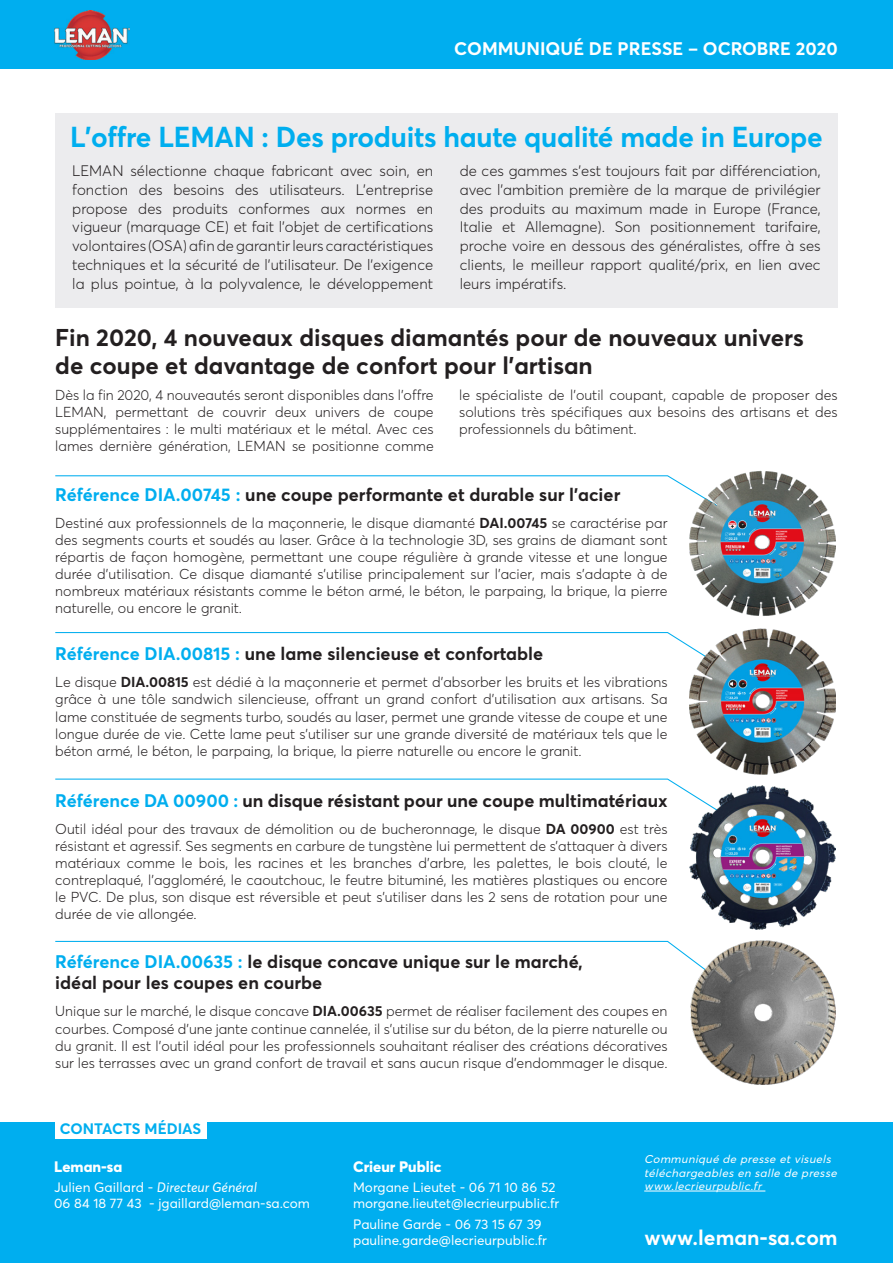
<style>
.page{position:relative;width:893px;height:1263px;background:#fff}
.page>*{position:absolute;margin:0;border:0;box-sizing:border-box;transform-origin:0 0}
.t1{font:700 28.5px "Averta";letter-spacing:-.01em;color:#00aeef}
.t2{font:700 24px/28.5px "Averta";color:#231f20}
.t3{font:700 21px "Averta";color:#fff}
.t4{font:700 18px/21.6px "Averta";color:#231f20}
.t5{font:700 18px "Averta";color:#fff}
.t6{font:300 15px/18.8px "Averta";color:#231f20;text-align:justify}
.t7{font:800 15px "Averta";color:#fff}
.t8{font:700 15px "Averta";color:#00aeef}
.t9{font:300 14.25px/17.1px "Averta";color:#231f20;text-align:justify}
.t10{font:13.5px "Averta";color:#fff}
.t11{font:italic 13.5px "Averta";color:#fff}
.t12{font:italic 11.25px "Averta";color:#fff}
.s1{color:#00aeef}
.s2{font-weight:700}
.s3{font-style:normal}
</style>
<div class="page">
<div style="left:0;top:0;width:893px;height:68px;background:#00aeef"></div>
<img style="left:54px;top:11px;width:76px;height:49px">
<div style="left:55px;top:113px;width:783px;height:195px;background:#ececee"></div>
<svg style="left:55px;top:632px;width:634px;height:15px"></svg>
<svg style="left:55px;top:475px;width:634px;height:15px"></svg>
<svg style="left:55px;top:778px;width:634px;height:15px"></svg>
<svg style="left:55px;top:940px;width:636px;height:20px"></svg>
<div style="left:0;top:1123px;width:893px;height:140px;background:#00aeef"></div>
<hr style="left:644px;top:1191px;width:121px;height:1px;background:#fff">
<div style="left:55px;top:1118px;width:151px;height:21px;background:#fff"></div>
<img style="left:689px;top:628px;width:146px;height:146px">
<img style="left:689px;top:470px;width:146px;height:146px">
<img style="left:689px;top:785px;width:146px;height:145px">
<img style="left:691px;top:941px;width:144px;height:143px">
<p class="t5" style="left:454px;top:37px;width:385px">COMMUNIQUÉ DE PRESSE – OCROBRE 2020</p>
<p class="t1" style="left:70px;top:119px;width:754px">L’offre LEMAN : Des produits haute qualité made in Europe</p>
<p class="t6" style="left:72px;top:161px;width:362px">LEMAN sélectionne chaque fabricant avec soin, en fonction des besoins des utilisateurs. L’entreprise propose des produits conformes aux normes en vigueur (marquage CE) et fait l’objet de certifications volontaires (OSA) afin de garantir leurs caractéristiques techniques et la sécurité de l’utilisateur. De l’exigence la plus pointue, à la polyvalence, le développement</p>
<p class="t6" style="left:460px;top:161px;width:362px">de ces gammes s’est toujours fait par différenciation, avec l’ambition première de la marque de privilégier des produits au maximum made in Europe (France, Italie et Allemagne). Son positionnement tarifaire, proche voire en dessous des généralistes, offre à ses clients, le meilleur rapport qualité/prix, en lien avec leurs impératifs.</p>
<p class="t2" style="left:55px;top:323px;width:750px">Fin 2020, 4 nouveaux disques diamantés pour de nouveaux univers de coupe et davantage de confort pour l’artisan</p>
<p class="t9" style="left:55px;top:386px;width:380px">Dès la fin 2020, 4 nouveautés seront disponibles dans l’offre LEMAN, permettant de couvrir deux univers de coupe supplémentaires : le multi matériaux et le métal. Avec ces lames dernière génération, LEMAN se positionne comme</p>
<p class="t9" style="left:459px;top:386px;width:380px">le spécialiste de l’outil coupant, capable de proposer des solutions très spécifiques aux besoins des artisans et des professionnels du bâtiment.</p>
<p class="t4" style="left:55px;top:483px;width:567px"><span class="s1">Référence DIA.00745 :</span> une coupe performante et durable sur l’acier</p>
<p class="t9" style="left:55px;top:514px;width:614px">Destiné aux professionnels de la maçonnerie, le disque diamanté <span class="s2">DAI.00745</span> se caractérise par des segments courts et soudés au laser. Grâce à la technologie 3D, ses grains de diamant sont répartis de façon homogène, permettant une coupe régulière à grande vitesse et une longue durée d’utilisation. Ce disque diamanté s’utilise principalement sur l’acier, mais s’adapte à de nombreux matériaux résistants comme le béton armé, le béton, le parpaing, la brique, la pierre naturelle, ou encore le granit.</p>
<p class="t4" style="left:55px;top:643px;width:489px"><span class="s1">Référence DIA.00815 :</span> une lame silencieuse et confortable</p>
<p class="t9" style="left:55px;top:674px;width:614px">Le disque <span class="s2">DIA.00815</span> est dédié à la maçonnerie et permet d’absorber les bruits et les vibrations grâce à une tôle sandwich silencieuse, offrant un grand confort d’utilisation aux artisans. Sa lame constituée de segments turbo, soudés au laser, permet une grande vitesse de coupe et une longue durée de vie. Cette lame peut s’utiliser sur une grande diversité de matériaux tels que le béton armé, le béton, le parpaing, la brique, la pierre naturelle ou encore le granit.</p>
<p class="t4" style="left:55px;top:790px;width:614px"><span class="s1">Référence DA 00900 :</span> un disque résistant pour une coupe multimatériaux</p>
<p class="t9" style="left:55px;top:820px;width:614px">Outil idéal pour des travaux de démolition ou de bucheronnage, le disque <span class="s2">DA 00900</span> est très résistant et agressif. Ses segments en carbure de tungstène lui permettent de s’attaquer à divers matériaux comme le bois, les racines et les branches d’arbre, les palettes, le bois clouté, le contreplaqué, l’aggloméré, le caoutchouc, le feutre bituminé, les matières plastiques ou encore le PVC. De plus, son disque est réversible et peut s’utiliser dans les 2 sens de rotation pour une durée de vie allongée.</p>
<p class="t4" style="left:55px;top:950px;width:529px"><span class="s1">Référence DIA.00635 :</span> le disque concave unique sur le marché, idéal pour les coupes en courbe</p>
<p class="t9" style="left:55px;top:1003px;width:614px">Unique sur le marché, le disque concave <span class="s2">DIA.00635</span> permet de réaliser facilement des coupes en courbes. Composé d’une jante continue cannelée, il s’utilise sur du béton, de la pierre naturelle ou du granit. Il est l’outil idéal pour les professionnels souhaitant réaliser des créations décoratives sur les terrasses avec un grand confort de travail et sans aucun risque d’endommager le disque.</p>
<p class="t8" style="left:60px;top:1119px;width:143px">CONTACTS MÉDIAS</p>
<p class="t7" style="left:54px;top:1157px;width:70px">Leman-sa</p>
<p class="t11" style="left:54px;top:1179px;width:204px"><span class="s3">Julien Gaillard -</span> Directeur Général</p>
<p class="t10" style="left:54px;top:1195px;width:257px">06 84 18 77 43 - jgaillard@leman-sa.com</p>
<p class="t7" style="left:353px;top:1157px;width:90px">Crieur Public</p>
<p class="t10" style="left:353px;top:1179px;width:204px">Morgane Lieutet - 06 71 10 86 52</p>
<p class="t10" style="left:353px;top:1195px;width:208px">morgane.lieutet@lecrieurpublic.fr</p>
<p class="t10" style="left:353px;top:1215px;width:190px">Pauline Garde - 06 73 15 67 39</p>
<p class="t10" style="left:353px;top:1232px;width:195px">pauline.garde@lecrieurpublic.fr</p>
<p class="t12" style="left:644px;top:1152px;width:191px">Communiqué de presse et visuels</p>
<p class="t12" style="left:644px;top:1165px;width:197px">téléchargeables en salle de presse</p>
<p class="t12" style="left:644px;top:1179px;width:122px">www.lecrieurpublic.fr</p>
<p class="t3" style="left:645px;top:1224px;width:195px">www.leman-sa.com</p>
</div>
